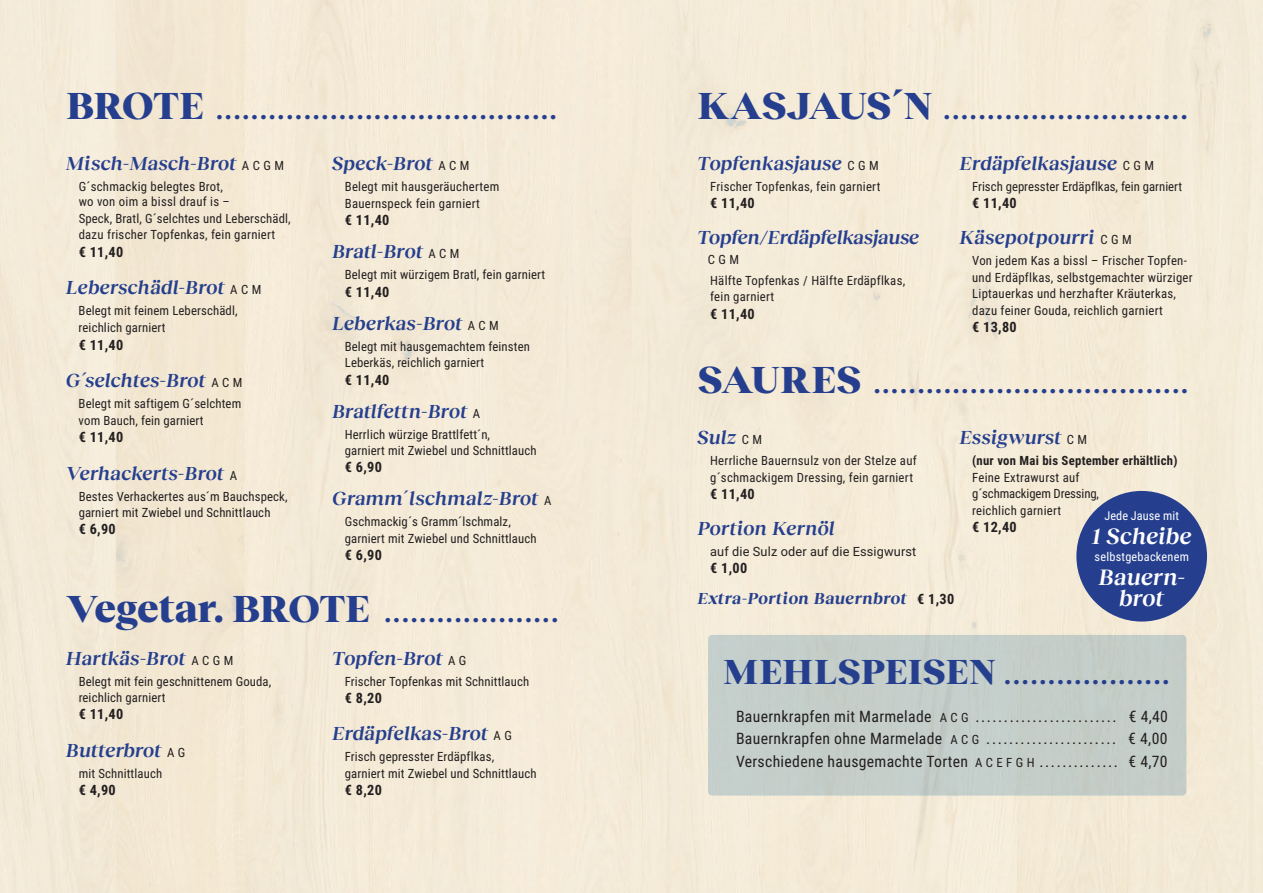
<style>
.page{position:relative;width:1263px;height:893px;background:#f4ead7}
.page>*{position:absolute;margin:0;border:0;box-sizing:border-box;transform-origin:0 0}
.t1{font:800 24px "Reckless Neue";color:#253f8e}
.t2{font:italic 600 23.1px/21.6px "Reckless Neue";letter-spacing:.01em;color:#fff;text-align:center}
.t3{font:italic 600 19.5px "Reckless Neue";letter-spacing:.015em;color:#253f8e}
.t4{font:italic 600 19.5px "Reckless Neue";letter-spacing:-.005em;color:#253f8e}
.t5{font:italic 700 16.5px "Reckless Neue";letter-spacing:.03em;color:#253f8e}
.t6{font:15.75px/22.5px "Roboto Condensed";letter-spacing:.02em;color:#231f20;text-align:justify}
.t7{font:700 14.25px "Roboto Condensed";letter-spacing:.02em;color:#231f20}
.t8{font:12.75px/16.5px "Roboto Condensed";letter-spacing:.01em;color:#231f20}
.t9{font:700 12.75px "Roboto Condensed";letter-spacing:.02em;color:#231f20}
.t10{font:12.75px "Roboto";letter-spacing:.01em;color:#231f20}
.t11{font:12.3px "Roboto Condensed";letter-spacing:.02em;color:#fff}
.s1{font-size:39px}
.s2{font-family:"Roboto Condensed";font-weight:400;font-style:normal;font-size:12.75px;color:#231f20}
.s3{font-family:"Roboto Condensed";font-style:normal;font-size:14.25px;color:#231f20}
.s4{font-size:36px}
.s5{font-size:12.75px}
</style>
<div class="page">
<div style="left:708px;top:635px;width:478px;height:161px;background:#c5ceca;border-radius:4px"></div>
<div style="left:1076px;top:491px;width:131px;height:131px;background:#253f8e;border-radius:50%"></div>
<h1 class="t1" style="left:66px;top:93px;width:492px"><span class="s1">BROTE</span> .......................................</h1>
<h3 class="t3" style="left:66px;top:149px;width:220px">Misch-Masch-Brot <span class="s2">A C G M</span></h3>
<p class="t8" style="left:79px;top:179px;width:153px;line-height:15.3px">G´schmackig belegtes Brot, wo von oim a bissl drauf is –</p>
<p class="t8" style="left:79px;top:210px;width:213px">Speck, Bratl, G´selchtes und Leberschädl, dazu frischer Topfenkas, fein garniert</p>
<p class="t7" style="left:79px;top:242px;width:46px">€ 11,40</p>
<h3 class="t3" style="left:66px;top:273px;width:197px">Leberschädl-Brot <span class="s2">A C M</span></h3>
<p class="t8" style="left:79px;top:302px;width:160px">Belegt mit feinem Leberschädl, reichlich garniert</p>
<p class="t7" style="left:79px;top:335px;width:46px">€ 11,40</p>
<h3 class="t3" style="left:66px;top:366px;width:178px">G´selchtes-Brot <span class="s2">A C M</span></h3>
<p class="t8" style="left:79px;top:395px;width:164px">Belegt mit saftigem G´selchtem vom Bauch, fein garniert</p>
<p class="t7" style="left:79px;top:427px;width:46px">€ 11,40</p>
<h3 class="t3" style="left:66px;top:459px;width:173px">Verhackerts-Brot <span class="s2">A</span></h3>
<p class="t8" style="left:79px;top:487px;width:210px">Bestes Verhackertes aus´m Bauchspeck, garniert mit Zwiebel und Schnittlauch</p>
<p class="t7" style="left:79px;top:519px;width:39px">€ 6,90</p>
<h3 class="t3" style="left:332px;top:149px;width:139px">Speck-Brot <span class="s2">A C M</span></h3>
<p class="t8" style="left:345px;top:178px;width:156px">Belegt mit hausgeräuchertem<br>Bauernspeck fein garniert</p>
<p class="t7" style="left:345px;top:210px;width:46px">€ 11,40</p>
<h3 class="t3" style="left:332px;top:237px;width:129px">Bratl-Brot <span class="s2">A C M</span></h3>
<p class="t8" style="left:345px;top:266px;width:202px">Belegt mit würzigem Bratl, fein garniert</p>
<p class="t7" style="left:345px;top:282px;width:46px">€ 11,40</p>
<h3 class="t3" style="left:332px;top:309px;width:168px">Leberkas-Brot <span class="s2">A C M</span></h3>
<p class="t8" style="left:345px;top:338px;width:187px">Belegt mit hausgemachtem feinsten<br>Leberkäs, reichlich garniert</p>
<p class="t7" style="left:345px;top:370px;width:46px">€ 11,40</p>
<h3 class="t3" style="left:332px;top:397px;width:150px">Bratlfettn-Brot <span class="s2">A</span></h3>
<p class="t8" style="left:345px;top:425px;width:193px">Herrlich würzige Brattlfett´n,<br>garniert mit Zwiebel und Schnittlauch</p>
<p class="t7" style="left:345px;top:457px;width:39px">€ 6,90</p>
<h3 class="t3" style="left:332px;top:485px;width:221px">Gramm´lschmalz-Brot <span class="s2">A</span></h3>
<p class="t8" style="left:345px;top:513px;width:193px">Gschmackig´s Gramm´lschmalz, garniert mit Zwiebel und Schnittlauch</p>
<p class="t7" style="left:345px;top:545px;width:39px">€ 6,90</p>
<h1 class="t1" style="left:66px;top:596px;width:493px"><span class="s1">Vegetar. BROTE</span> ....................</h1>
<h3 class="t3" style="left:66px;top:644px;width:169px">Hartkäs-Brot <span class="s2">A C G M</span></h3>
<p class="t8" style="left:79px;top:672px;width:194px">Belegt mit fein geschnittenem Gouda, reichlich garniert</p>
<p class="t7" style="left:79px;top:704px;width:46px">€ 11,40</p>
<h3 class="t3" style="left:66px;top:736px;width:121px">Butterbrot <span class="s2">A G</span></h3>
<p class="t8" style="left:79px;top:764px;width:85px">mit Schnittlauch</p>
<p class="t7" style="left:79px;top:780px;width:39px">€ 4,90</p>
<h3 class="t3" style="left:332px;top:644px;width:136px">Topfen-Brot <span class="s2">A G</span></h3>
<p class="t8" style="left:345px;top:672px;width:186px">Frischer Topfenkas mit Schnittlauch</p>
<p class="t7" style="left:345px;top:688px;width:39px">€ 8,20</p>
<h3 class="t3" style="left:332px;top:719px;width:181px">Erdäpfelkas-Brot <span class="s2">A G</span></h3>
<p class="t8" style="left:345px;top:748px;width:193px">Frisch gepresster Erdäpflkas, garniert mit Zwiebel und Schnittlauch</p>
<p class="t7" style="left:345px;top:780px;width:39px">€ 8,20</p>
<h1 class="t1" style="left:698px;top:93px;width:491px"><span class="s1">KASJAUS´N</span> ............................</h1>
<h3 class="t3" style="left:697px;top:149px;width:183px">Topfenkasjause <span class="s2">C G M</span></h3>
<p class="t8" style="left:710px;top:178px;width:172px">Frischer Topfenkas, fein garniert</p>
<p class="t7" style="left:710px;top:193px;width:46px">€ 11,40</p>
<h3 class="t4" style="left:697px;top:224px;width:224px">Topfen/Erdäpfelkasjause</h3>
<p class="t8" style="left:708px;top:248px;width:199px;line-height:21px">C G M<br>Hälfte Topfenkas / Hälfte Erdäpflkas,</p>
<p class="t8" style="left:710px;top:288px;width:66px">fein garniert</p>
<p class="t7" style="left:710px;top:304px;width:46px">€ 11,40</p>
<h3 class="t3" style="left:959px;top:149px;width:196px">Erdäpfelkasjause <span class="s2">C G M</span></h3>
<p class="t8" style="left:972px;top:178px;width:211px">Frisch gepresster Erdäpflkas, fein garniert</p>
<p class="t7" style="left:972px;top:193px;width:46px">€ 11,40</p>
<h3 class="t3" style="left:959px;top:224px;width:174px">Käsepotpourri <span class="s2">C G M</span></h3>
<p class="t8" style="left:972px;top:252px;width:222px">Von jedem Kas a bissl – Frischer Topfen&shy;und Erdäpflkas, selbstgemachter würziger Liptauerkas und herzhafter Kräuterkas, dazu feiner Gouda, reichlich garniert</p>
<p class="t7" style="left:972px;top:317px;width:46px">€ 13,80</p>
<h1 class="t1" style="left:698px;top:367px;width:492px"><span class="s1">SAURES</span> ....................................</h1>
<h3 class="t3" style="left:959px;top:424px;width:129px">Essigwurst <span class="s2">C M</span></h3>
<p class="t9" style="left:972px;top:452px;width:207px">(nur von Mai bis September erhältlich)</p>
<p class="t8" style="left:972px;top:469px;width:128px">Feine Extrawurst auf g´schmackigem Dressing, reichlich garniert</p>
<p class="t7" style="left:972px;top:517px;width:46px">€ 12,40</p>
<h3 class="t3" style="left:697px;top:424px;width:66px">Sulz <span class="s2">C M</span></h3>
<p class="t8" style="left:710px;top:452px;width:208px">Herrliche Bauernsulz von der Stelze auf g´schmackigem Dressing, fein garniert</p>
<p class="t7" style="left:710px;top:484px;width:46px">€ 11,40</p>
<h3 class="t3" style="left:697px;top:514px;width:139px">Portion Kernöl</h3>
<p class="t10" style="left:710px;top:543px;width:208px">auf die Sulz oder auf die Essigwurst</p>
<p class="t7" style="left:710px;top:558px;width:39px">€ 1,00</p>
<p class="t11" style="left:1104px;top:507px;width:76px">Jede Jause mit</p>
<h2 class="t2" style="left:1091px;top:523px;width:102px">1 Scheibe</h2>
<p class="t11" style="left:1094px;top:548px;width:96px">selbstgebackenem</p>
<h2 class="t2" style="left:1098px;top:564px;width:88px">Bauern&shy;brot</h2>
<p class="t5" style="left:697px;top:586px;width:258px">Extra-Portion Bauernbrot <span class="s3">€ 1,30</span></p>
<h1 class="t1" style="left:723px;top:658px;width:447px"><span class="s4">MEHLSPEISEN</span> ...................</h1>
<p class="t6" style="left:736px;top:704px;width:433px">Bauernkrapfen mit Marmelade <span class="s5">A C G</span> ......................... € 4,40<br>Bauernkrapfen ohne Marmelade <span class="s5">A C G</span> ....................... € 4,00<br>Verschiedene hausgemachte Torten <span class="s5">A C E F G H</span> .............. € 4,70</p>
</div>
